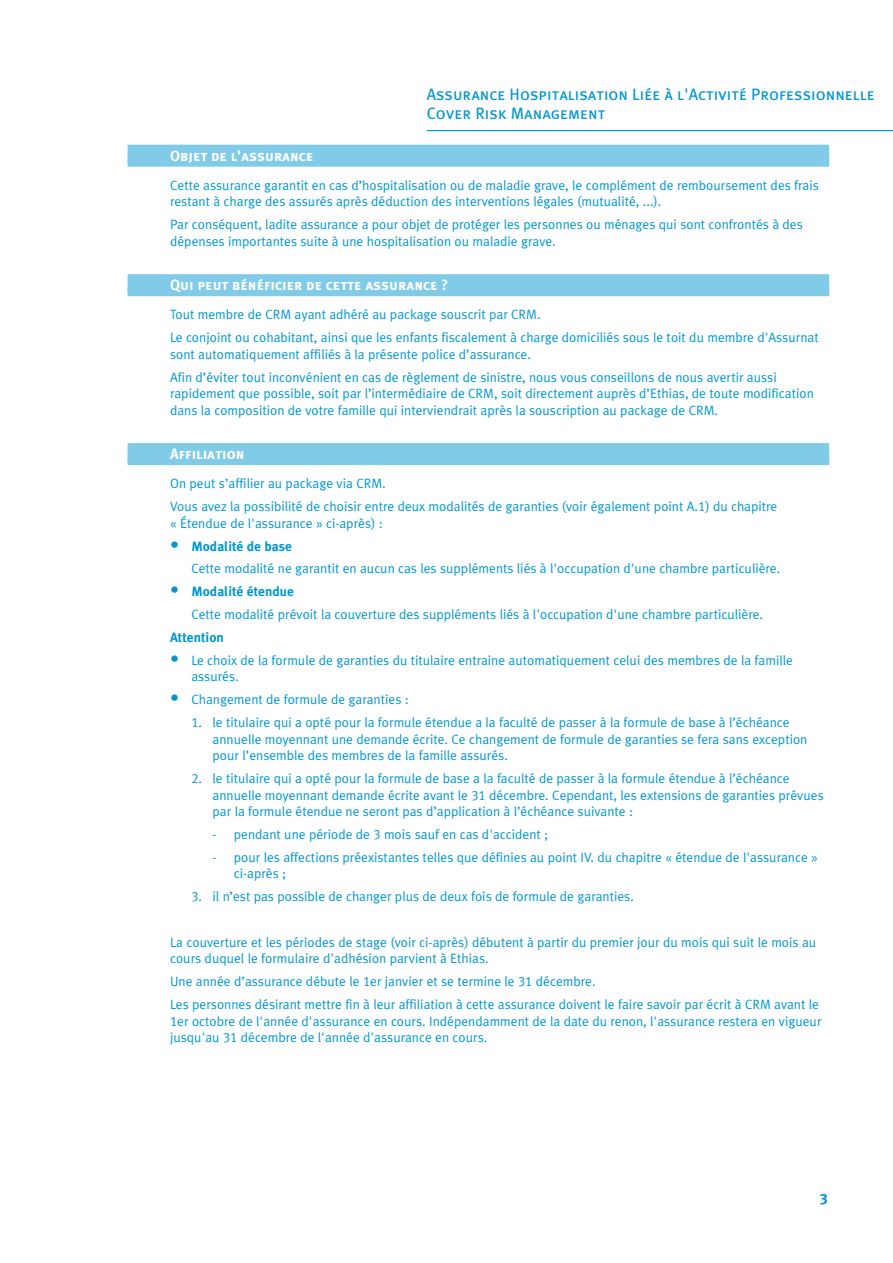
<style>
.page{position:relative;width:893px;height:1263px;background:#fff}
.page>*{position:absolute;margin:0;border:0;box-sizing:border-box;transform-origin:0 0}
.t1{font:16.5px/19.8px "Meta Ethias Book Caps";color:#0097d1}
.t2{font:15px "Meta Ethias Bold Caps";color:#fff}
.t3{font:15px "Meta Ethias Bold Caps";color:#0097d1}
.t4{font:13.5px/16.5px "Meta Ethias Normal";color:#0097d1}
.t5{font:700 13.5px "Meta Ethias";color:#0097d1}
.s1{font-family:"Meta Ethias Normal";font-weight:400;font-size:18px}
.s2{font-size:18px}
</style>
<div class="page">
<hr style="left:427px;top:130px;width:466px;height:1px;background:#0097d1">
<div style="left:128px;top:145px;width:701px;height:18px;background:#80cbe8"></div>
<div style="left:128px;top:158px;width:701px;height:9px;background:#80cbe8"></div>
<div style="left:128px;top:274px;width:701px;height:18px;background:#80cbe8"></div>
<div style="left:128px;top:288px;width:701px;height:8px;background:#80cbe8"></div>
<div style="left:128px;top:443px;width:701px;height:18px;background:#80cbe8"></div>
<div style="left:128px;top:457px;width:701px;height:8px;background:#80cbe8"></div>
<p class="t1" style="left:427px;top:84px;width:449px">Assurance Hospitalisation Liée à l'Activité Professionnelle<br>Cover Risk Management</p>
<p class="t2" style="left:170px;top:147px;width:145px">Objet de l’assurance</p>
<p class="t4" style="left:170px;top:177px;width:650px">Cette assurance garantit en cas d’hospitalisation ou de maladie grave, le complément de remboursement des frais restant à charge des assurés après déduction des interventions légales (mutualité, ...).</p>
<p class="t4" style="left:170px;top:216px;width:634px">Par conséquent, ladite assurance a pour objet de protéger les personnes ou ménages qui sont confrontés à des dépenses importantes suite à une hospitalisation ou maladie grave.</p>
<p class="t2" style="left:170px;top:276px;width:280px">Qui peut bénéficier de cette assurance ?</p>
<p class="t4" style="left:170px;top:303px;width:650px;line-height:23px">Tout membre de CRM ayant adhéré au package souscrit par CRM.<br>Le conjoint ou cohabitant, ainsi que les enfants fiscalement à charge domiciliés sous le toit du membre d'Assurnat</p>
<p class="t4" style="left:170px;top:342px;width:608px;line-height:23px">sont automatiquement affiliés à la présente police d’assurance.<br>Afin d’éviter tout inconvénient en cas de règlement de sinistre, nous vous conseillons de nous avertir aussi</p>
<p class="t4" style="left:170px;top:385px;width:645px">rapidement que possible, soit par l’intermédiaire de CRM, soit directement auprès d’Ethias, de toute modification dans la composition de votre famille qui interviendrait après la souscription au package de CRM.</p>
<p class="t2" style="left:170px;top:445px;width:76px">Affiliation</p>
<p class="t4" style="left:170px;top:472px;width:609px;line-height:23px">On peut s’affilier au package via CRM.<br>Vous avez la possibilité de choisir entre deux modalités de garanties (voir également point A.1) du chapitre</p>
<p class="t4" style="left:170px;top:514px;width:214px">« Étendue de l'assurance » ci-après) :</p>
<p class="t5" style="left:170px;top:538px;width:124px"><span class="s1">•</span> Modalité de base</p>
<p class="t4" style="left:191px;top:560px;width:590px">Cette modalité ne garantit en aucun cas les suppléments liés à l'occupation d'une chambre particulière.</p>
<p class="t5" style="left:170px;top:584px;width:125px"><span class="s1">•</span> Modalité étendue</p>
<p class="t4" style="left:191px;top:606px;width:573px">Cette modalité prévoit la couverture des suppléments liés à l'occupation d'une chambre particulière.</p>
<p class="t5" style="left:170px;top:629px;width:55px">Attention</p>
<p class="t4" style="left:191px;top:652px;width:603px;text-indent:-21px"><span class="s2">•</span> Le choix de la formule de garanties du titulaire entraine automatiquement celui des membres de la famille assurés.</p>
<p class="t4" style="left:170px;top:691px;width:240px"><span class="s2">•</span> Changement de formule de garanties :</p>
<p class="t4" style="left:213px;top:714px;width:596px;text-indent:-21px">1. le titulaire qui a opté pour la formule étendue a la faculté de passer à la formule de base à l’échéance annuelle moyennant une demande écrite. Ce changement de formule de garanties se fera sans exception pour l’ensemble des membres de la famille assurés.</p>
<p class="t4" style="left:213px;top:770px;width:613px;text-indent:-21px">2. le titulaire qui a opté pour la formule de base a la faculté de passer à la formule étendue à l’échéance annuelle moyennant demande écrite avant le 31 décembre. Cependant, les extensions de garanties prévues par la formule étendue ne seront pas d’application à l’échéance suivante :</p>
<p class="t4" style="left:213px;top:826px;width:337px">- pendant une période de 3 mois sauf en cas d'accident ;</p>
<p class="t4" style="left:234px;top:849px;width:586px;text-indent:-21px">- pour les affections préexistantes telles que définies au point IV. du chapitre « étendue de l'assurance » ci-après ;</p>
<p class="t4" style="left:191px;top:888px;width:444px">3. il n’est pas possible de changer plus de deux fois de formule de garanties.</p>
<p class="t4" style="left:170px;top:934px;width:648px">La couverture et les périodes de stage (voir ci-après) débutent à partir du premier jour du mois qui suit le mois au cours duquel le formulaire d'adhésion parvient à Ethias.</p>
<p class="t4" style="left:170px;top:970px;width:650px;line-height:23px">Une année d’assurance débute le 1er janvier et se termine le 31 décembre.<br>Les personnes désirant mettre fin à leur affiliation à cette assurance doivent le faire savoir par écrit à CRM avant le</p>
<p class="t4" style="left:170px;top:1013px;width:653px">1er octobre de l'année d'assurance en cours. Indépendamment de la date du renon, l'assurance restera en vigueur jusqu'au 31 décembre de l'année d'assurance en cours.</p>
<p class="t3" style="left:820px;top:1190px;width:10px">3</p>
</div>
